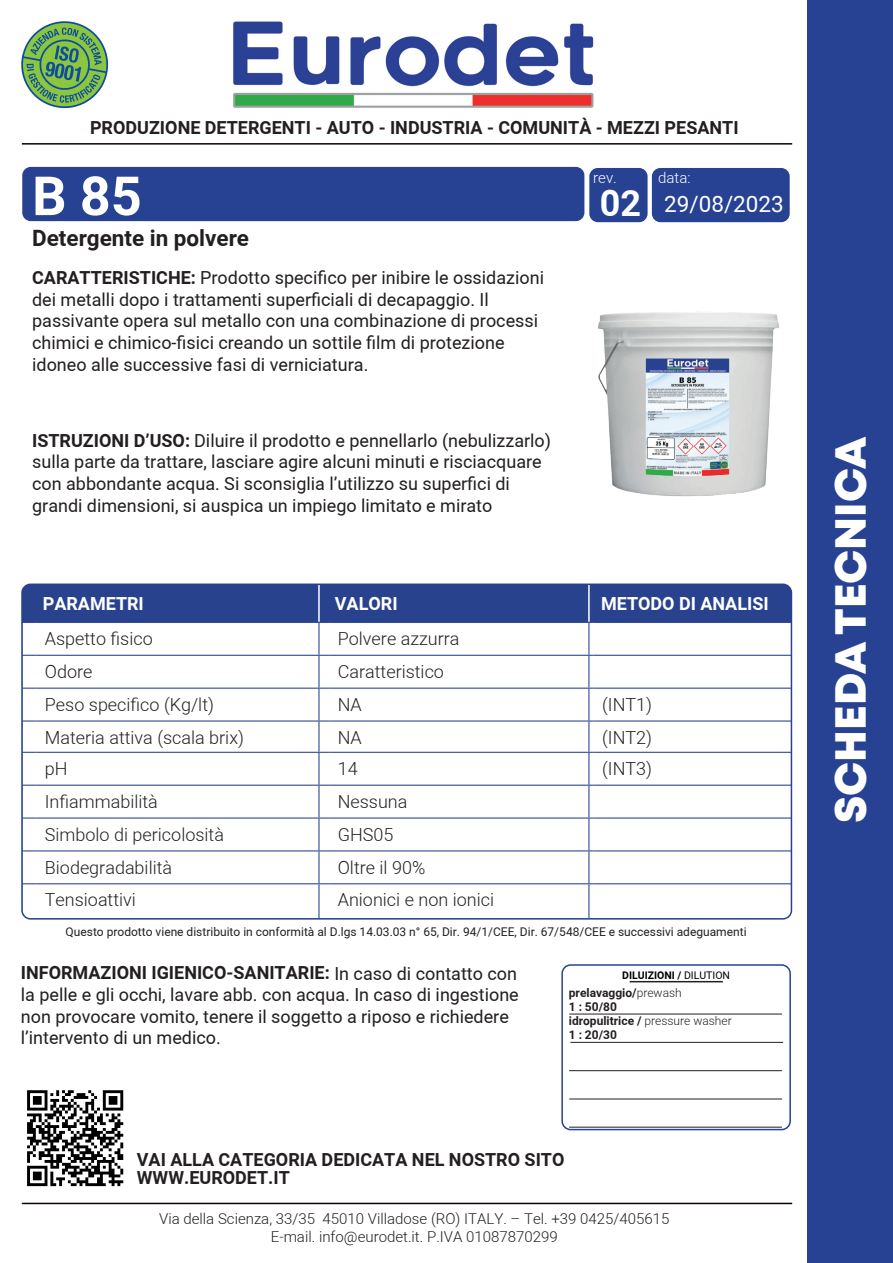
<style>
.page{position:relative;width:893px;height:1263px;background:#fff}
.page>*{position:absolute;margin:0;border:0;box-sizing:border-box;transform-origin:0 0}
.t1{font:700 54px "Araboto";color:#fff}
.t2{font:43.5px "Mont Heavy DEMO";color:#fff}
.t3{font:700 36px "Araboto";color:#fff}
.t4{font:700 22.5px "Araboto";color:#231f20}
.t5{font:22.5px "Araboto";color:#fff}
.t6{font:18px/21.6px "Araboto";color:#231f20}
.t7{font:300 18px "Araboto";color:#231f20}
.t8{font:700 18px/18px "Araboto";color:#231f20}
.t9{font:700 18px "Araboto";color:#fff}
.t10{font:300 15px/18px "Araboto";color:#231f20;text-align:center}
.t11{font:300 15px "Araboto";color:#fff}
.t12{font:12px "Araboto";color:#231f20}
.t13{font:700 12px "Araboto";color:#231f20}
.t14{font:700 10.5px "Araboto";color:#000001}
.s1{font-weight:700}
.s2{font-weight:400}
.s3{font-weight:300}
</style>
<div class="page">
<div style="left:589px;top:168px;width:59px;height:54px;background:#274292;border-radius:9px"></div>
<div style="left:652px;top:168px;width:138px;height:54px;background:#274292;border-radius:9px"></div>
<div style="left:22px;top:167px;width:562px;height:54px;background:#274292;border-radius:9px"></div>
<img style="left:233px;top:21px;width:361px;height:87px">
<hr style="left:22px;top:1203px;width:770px;height:1px;background:#110002">
<svg style="left:21px;top:21px;width:88px;height:88px"></svg>
<div style="left:807px;top:0;width:86px;height:1263px;background:#274292"></div>
<hr style="left:22px;top:143px;width:770px;height:2px;background:#110002">
<svg style="left:24px;top:623px;width:767px;height:295px"></svg>
<hr style="left:791px;top:584px;width:1px;height:38px;background:#28428e">
<hr style="left:791px;top:884px;width:1px;height:34px;background:#28428e">
<hr style="left:318px;top:623px;width:1px;height:32px;background:#28428e">
<hr style="left:588px;top:623px;width:1px;height:32px;background:#28428e">
<svg style="left:24px;top:655px;width:12px;height:1px"></svg>
<hr style="left:36px;top:655px;width:283px;height:1px;background:#28428e">
<hr style="left:318px;top:656px;width:1px;height:32px;background:#28428e">
<hr style="left:329px;top:655px;width:260px;height:1px;background:#28428e">
<hr style="left:588px;top:656px;width:1px;height:32px;background:#28428e">
<hr style="left:594px;top:655px;width:197px;height:1px;background:#28428e">
<svg style="left:24px;top:688px;width:12px;height:1px"></svg>
<hr style="left:36px;top:688px;width:283px;height:1px;background:#28428e">
<hr style="left:318px;top:689px;width:1px;height:31px;background:#28428e">
<hr style="left:329px;top:688px;width:260px;height:1px;background:#28428e">
<hr style="left:588px;top:689px;width:1px;height:31px;background:#28428e">
<hr style="left:594px;top:688px;width:197px;height:1px;background:#28428e">
<svg style="left:24px;top:720px;width:12px;height:1px"></svg>
<hr style="left:36px;top:720px;width:283px;height:1px;background:#28428e">
<hr style="left:318px;top:721px;width:1px;height:31px;background:#28428e">
<hr style="left:329px;top:720px;width:260px;height:1px;background:#28428e">
<hr style="left:588px;top:721px;width:1px;height:31px;background:#28428e">
<hr style="left:594px;top:720px;width:197px;height:1px;background:#28428e">
<svg style="left:24px;top:752px;width:12px;height:1px"></svg>
<hr style="left:36px;top:752px;width:283px;height:1px;background:#28428e">
<hr style="left:318px;top:753px;width:1px;height:32px;background:#28428e">
<hr style="left:329px;top:752px;width:260px;height:1px;background:#28428e">
<hr style="left:588px;top:753px;width:1px;height:32px;background:#28428e">
<hr style="left:594px;top:752px;width:197px;height:1px;background:#28428e">
<svg style="left:24px;top:785px;width:12px;height:1px"></svg>
<hr style="left:36px;top:785px;width:283px;height:1px;background:#28428e">
<hr style="left:318px;top:786px;width:1px;height:31px;background:#28428e">
<hr style="left:329px;top:785px;width:260px;height:1px;background:#28428e">
<hr style="left:588px;top:786px;width:1px;height:31px;background:#28428e">
<hr style="left:594px;top:785px;width:197px;height:1px;background:#28428e">
<svg style="left:24px;top:817px;width:12px;height:1px"></svg>
<hr style="left:36px;top:817px;width:283px;height:1px;background:#28428e">
<hr style="left:318px;top:818px;width:1px;height:32px;background:#28428e">
<hr style="left:329px;top:817px;width:260px;height:1px;background:#28428e">
<hr style="left:588px;top:818px;width:1px;height:32px;background:#28428e">
<hr style="left:594px;top:817px;width:197px;height:1px;background:#28428e">
<svg style="left:24px;top:850px;width:12px;height:1px"></svg>
<hr style="left:36px;top:850px;width:283px;height:1px;background:#28428e">
<hr style="left:318px;top:851px;width:1px;height:32px;background:#28428e">
<hr style="left:329px;top:850px;width:260px;height:1px;background:#28428e">
<hr style="left:588px;top:851px;width:1px;height:32px;background:#28428e">
<hr style="left:594px;top:850px;width:197px;height:1px;background:#28428e">
<svg style="left:24px;top:883px;width:12px;height:1px"></svg>
<hr style="left:22px;top:884px;width:1px;height:34px;background:#28428e">
<hr style="left:36px;top:883px;width:283px;height:1px;background:#28428e">
<hr style="left:318px;top:884px;width:1px;height:34px;background:#28428e">
<hr style="left:329px;top:883px;width:260px;height:1px;background:#28428e">
<hr style="left:588px;top:884px;width:1px;height:34px;background:#28428e">
<hr style="left:594px;top:883px;width:197px;height:1px;background:#28428e">
<hr style="left:594px;top:918px;width:197px;height:1px;background:#28428e">
<div style="left:24px;top:586px;width:765px;height:37px;background:#28428e"></div>
<hr style="left:594px;top:622px;width:197px;height:1px;background:#28428e">
<div style="left:21px;top:583px;width:771px;height:336px;border:2px solid #26438d;border-radius:9px"></div>
<img style="left:598px;top:311px;width:182px;height:186px">
<img style="left:27px;top:1090px;width:97px;height:97px">
<div style="left:561px;top:964px;width:230px;height:166px;border:2px solid #274292;border-radius:9px"></div>
<hr style="left:569px;top:1014px;width:213px;height:1px;background:#231f20">
<hr style="left:630px;top:981px;width:93px;height:1px;background:#231f20">
<hr style="left:569px;top:1070px;width:213px;height:1px;background:#231f20">
<hr style="left:570px;top:1042px;width:213px;height:1px;background:#231f20">
<hr style="left:569px;top:1098px;width:213px;height:1px;background:#231f20">
<hr style="left:569px;top:1127px;width:213px;height:1px;background:#231f20">
<p class="t8" style="left:90px;top:119px;width:650px">PRODUZIONE DETERGENTI - AUTO - INDUSTRIA - COMUNITÀ - MEZZI PESANTI</p>
<h1 class="t1" style="left:32px;top:158px;width:111px">B 85</h1>
<p class="t4" style="left:32px;top:222px;width:218px">Detergente in polvere</p>
<p class="t6" style="left:32px;top:267px;width:513px"><span class="s1">CARATTERISTICHE:</span> Prodotto specifico per inibire le ossidazioni</p>
<p class="t6" style="left:32px;top:289px;width:507px">dei metalli dopo i trattamenti superficiali di decapaggio. Il passivante opera sul metallo con una combinazione di processi chimici e chimico-fisici creando un sottile film di protezione idoneo alle successive fasi di verniciatura.</p>
<p class="t11" style="left:593px;top:167px;width:25px">rev.</p>
<p class="t11" style="left:658px;top:167px;width:34px">data:</p>
<h3 class="t3" style="left:600px;top:178px;width:43px">02</h3>
<p class="t5" style="left:664px;top:188px;width:121px">29/08/2023</p>
<p class="t6" style="left:32px;top:430px;width:520px"><span class="s1">ISTRUZIONI D’USO:</span> Diluire il prodotto e pennellarlo (nebulizzarlo)</p>
<h2 class="t2" style="left:826px;top:823px;width:388px;rotate:-90deg">SCHEDA TECNICA</h2>
<p class="t6" style="left:32px;top:452px;width:511px">sulla parte da trattare, lasciare agire alcuni minuti e risciacquare con abbondante acqua. Si sconsiglia l’utilizzo su superfici di grandi dimensioni, si auspica un impiego limitato e mirato</p>
<p class="t9" style="left:43px;top:591px;width:103px">PARAMETRI</p>
<p class="t9" style="left:335px;top:591px;width:64px">VALORI</p>
<p class="t9" style="left:601px;top:591px;width:169px">METODO DI ANALISI</p>
<p class="t7" style="left:45px;top:626px;width:109px">Aspetto fisico</p>
<p class="t7" style="left:338px;top:626px;width:123px">Polvere azzurra</p>
<p class="t7" style="left:45px;top:659px;width:49px">Odore</p>
<p class="t7" style="left:338px;top:659px;width:108px">Caratteristico</p>
<p class="t7" style="left:45px;top:692px;width:171px">Peso specifico (Kg/lt)</p>
<p class="t7" style="left:338px;top:692px;width:26px">NA</p>
<p class="t7" style="left:602px;top:692px;width:51px">(INT1)</p>
<p class="t7" style="left:45px;top:725px;width:201px">Materia attiva (scala brix)</p>
<p class="t7" style="left:338px;top:725px;width:26px">NA</p>
<p class="t7" style="left:602px;top:725px;width:51px">(INT2)</p>
<p class="t7" style="left:45px;top:756px;width:24px">pH</p>
<p class="t7" style="left:338px;top:756px;width:21px">14</p>
<p class="t7" style="left:602px;top:756px;width:51px">(INT3)</p>
<p class="t7" style="left:45px;top:789px;width:115px">Infiammabilità</p>
<p class="t7" style="left:338px;top:789px;width:71px">Nessuna</p>
<p class="t7" style="left:45px;top:822px;width:181px">Simbolo di pericolosità</p>
<p class="t7" style="left:338px;top:822px;width:57px">GHS05</p>
<p class="t7" style="left:45px;top:854px;width:129px">Biodegradabilità</p>
<p class="t7" style="left:338px;top:854px;width:89px">Oltre il 90%</p>
<p class="t7" style="left:45px;top:887px;width:93px">Tensioattivi</p>
<p class="t7" style="left:338px;top:887px;width:158px">Anionici e non ionici</p>
<p class="t12" style="left:66px;top:924px;width:682px">Questo prodotto viene distribuito in conformità al D.lgs 14.03.03 n° 65, Dir. 94/1/CEE, Dir. 67/548/CEE e successivi adeguamenti</p>
<p class="t6" style="left:21px;top:963px;width:499px"><span class="s1">INFORMAZIONI IGIENICO-SANITARIE:</span> In caso di contatto con la pelle e gli occhi, lavare abb. con acqua. In caso di ingestione non provocare vomito, tenere il soggetto a riposo e richiedere l’intervento di un medico.</p>
<p class="t14" style="left:622px;top:967px;width:109px">DILUIZIONI / <span class="s2">DILUTION</span></p>
<p class="t13" style="left:569px;top:984px;width:114px">prelavaggio/<span class="s3">prewash</span></p>
<p class="t13" style="left:569px;top:1026px;width:50px">1 : 20/30</p>
<p class="t13" style="left:569px;top:998px;width:50px">1 : 50/80</p>
<p class="t13" style="left:569px;top:1012px;width:164px">idropulitrice / <span class="s3">pressure washer</span></p>
<p class="t8" style="left:137px;top:1151px;width:429px">VAI ALLA CATEGORIA DEDICATA NEL NOSTRO SITO<br>WWW.EURODET.IT</p>
<p class="t10" style="left:159px;top:1210px;width:512px">Via della Scienza, 33/35 45010 Villadose (RO) ITALY. – Tel. +39 0425/405615<br>E-mail. info@eurodet.it. P.IVA 01087870299</p>
</div>
